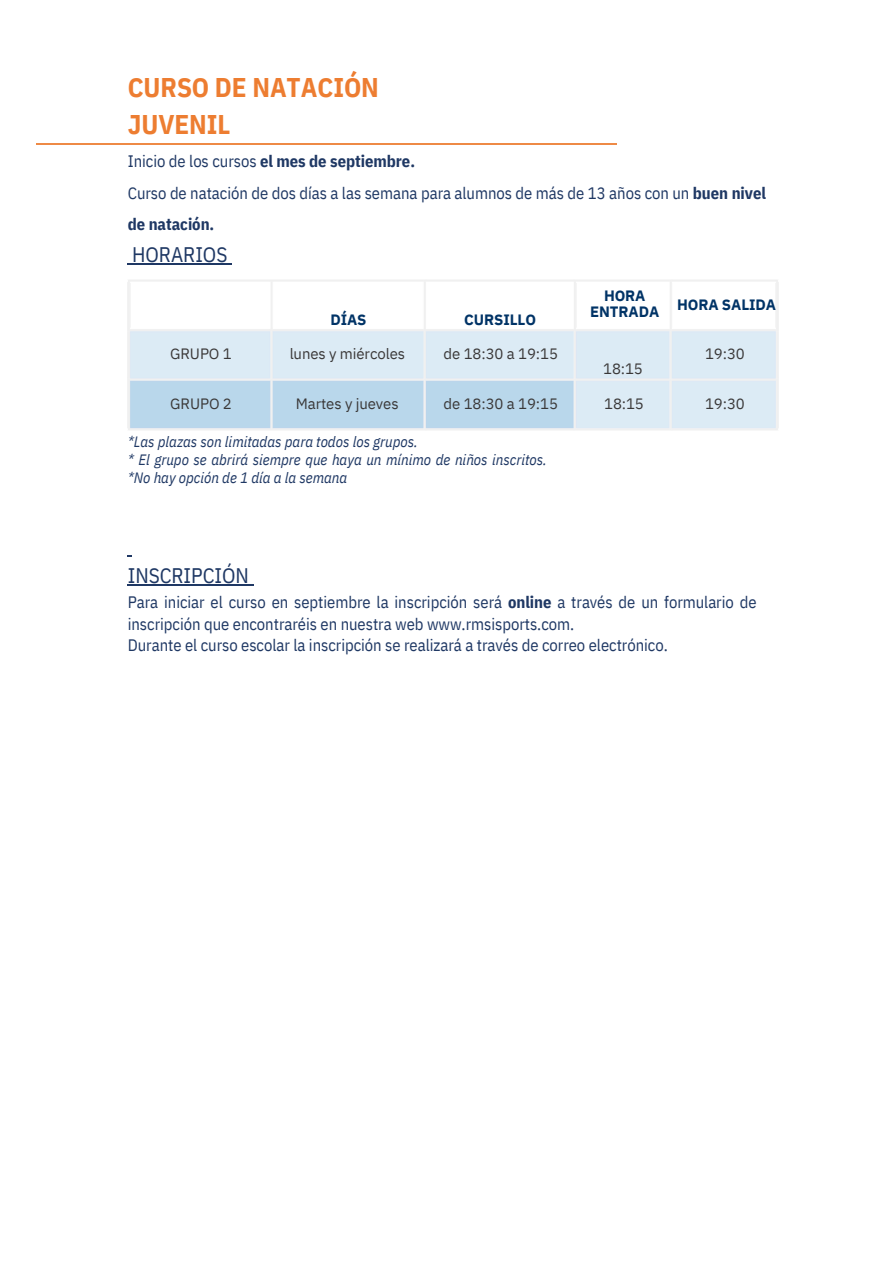
<style>
.page{position:relative;width:894px;height:1264px;background:#fff}
.page>*{position:absolute;margin:0;border:0;box-sizing:border-box;transform-origin:0 0}
.t1{font:700 27px/37.2px "IBM Plex Sans Cond";color:#ed7d31}
.t2{font:21px "IBM Plex Sans Cond";color:#1f3864}
.t3{font:16.5px/31.5px "IBM Plex Sans Cond";color:#1f3864}
.t4{font:700 16.5px "IBM Plex Sans Cond";color:#1f3864}
.t5{font:italic 15px/18px "IBM Plex Sans Cond";color:#1f3864}
.t6{font:15px "IBM Plex Sans";letter-spacing:-.005em;color:#3a3838}
.t7{font:700 15px/16.8px "IBM Plex Sans";letter-spacing:-.005em;color:#036;text-align:center}
.s1{font-weight:400}
.s2{font-weight:700}
</style>
<div class="page">
<img style="left:127px;top:280px;width:652px;height:150px">
<hr style="left:132px;top:263px;width:95px;height:2px;background:#1f3864">
<hr style="left:128px;top:584px;width:121px;height:1px;background:#1f3864">
<img style="left:37px;top:144px;width:579px;height:1px">
<p class="t1" style="left:128px;top:69px;width:253px">CURSO DE NATACIÓN<br>JUVENIL</p>
<p class="t4" style="left:128px;top:150px;width:289px"><span class="s1">Inicio de los cursos</span> el mes de septiembre.</p>
<p class="t3" style="left:128px;top:177px;width:639px">Curso de natación de dos días a las semana para alumnos de más de 13 años con un <span class="s2">buen nivel de natación.</span></p>
<h2 class="t2" style="left:132px;top:241px;width:97px">HORARIOS</h2>
<p class="t7" style="left:330px;top:311px;width:38px">DÍAS</p>
<p class="t6" style="left:289px;top:343px;width:117px">lunes y miércoles</p>
<h4 class="t6" style="left:170px;top:343px;width:63px">GRUPO 1</h4>
<h4 class="t6" style="left:170px;top:393px;width:63px">GRUPO 2</h4>
<p class="t6" style="left:296px;top:393px;width:104px">Martes y jueves</p>
<p class="t7" style="left:590px;top:286px;width:70px">HORA<br>ENTRADA</p>
<p class="t7" style="left:464px;top:311px;width:73px">CURSILLO</p>
<p class="t6" style="left:443px;top:343px;width:116px">de 18:30 a 19:15</p>
<p class="t6" style="left:443px;top:393px;width:116px">de 18:30 a 19:15</p>
<h3 class="t6" style="left:604px;top:393px;width:41px">18:15</h3>
<h3 class="t6" style="left:603px;top:358px;width:41px">18:15</h3>
<p class="t5" style="left:128px;top:432px;width:291px">*Las plazas son limitadas para todos los grupos.</p>
<p class="t5" style="left:128px;top:450px;width:420px">* El grupo se abrirá siempre que haya un mínimo de niños inscritos. *No hay opción de 1 día a la semana</p>
<p class="t7" style="left:677px;top:296px;width:100px">HORA SALIDA</p>
<p class="t6" style="left:704px;top:344px;width:41px">19:30</p>
<p class="t6" style="left:704px;top:393px;width:41px">19:30</p>
<p class="t2" style="left:128px;top:561px;width:123px">INSCRIPCIÓN</p>
<h2 class="t3" style="left:128px;top:591px;width:630px;line-height:21.3px">Para iniciar el curso en septiembre la inscripción será <span class="s2">online</span> a través de un formulario de inscripción que encontraréis en nuestra web www.rmsisports.com.</h2>
<p class="t3" style="left:128px;top:629px;width:541px">Durante el curso escolar la inscripción se realizará a través de correo electrónico.</p>
</div>
